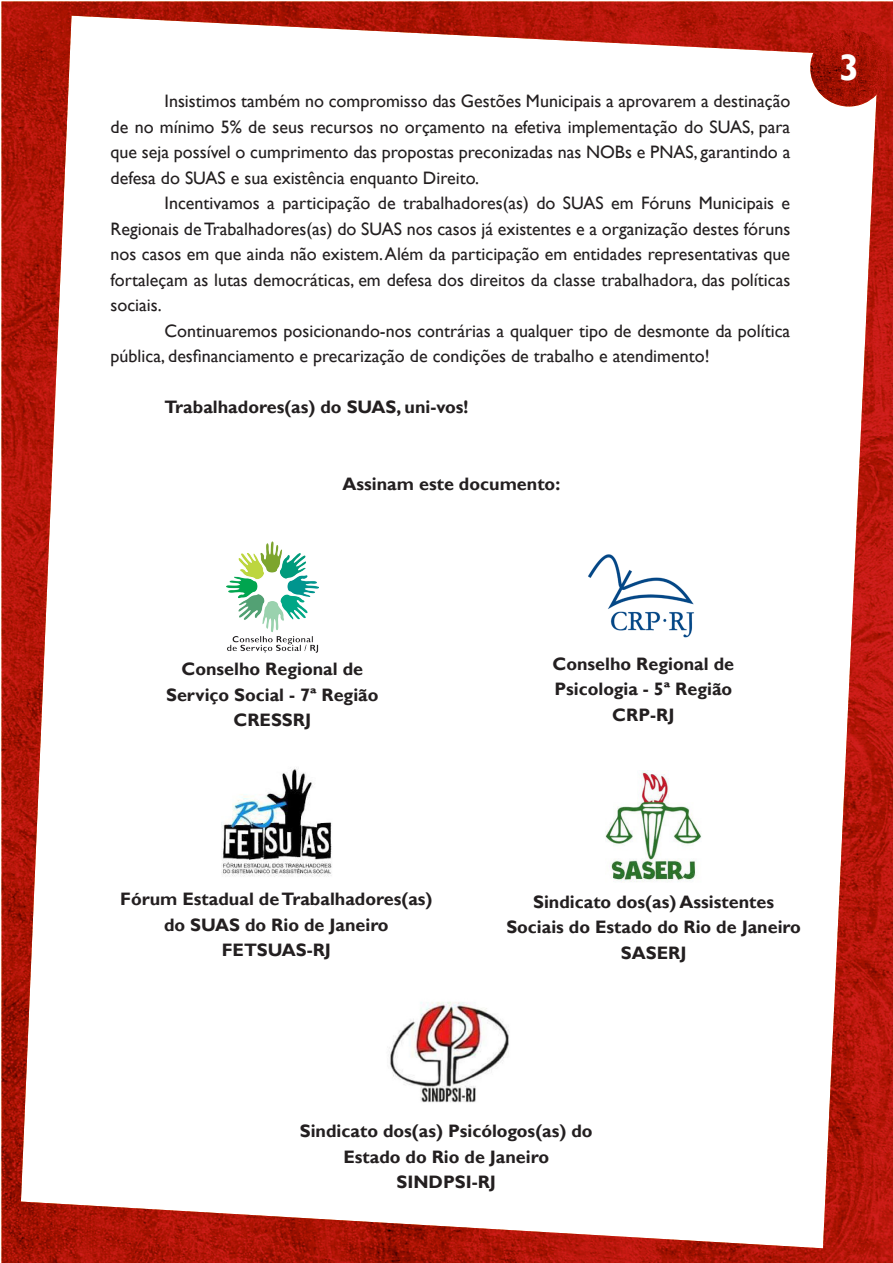
<style>
.page{position:relative;width:893px;height:1263px;background:#fff}
.page>*{position:absolute;margin:0;border:0;box-sizing:border-box;transform-origin:0 0}
.t1{font:700 36.75px "Gill Sans";color:#fff}
.t2{font:18px/25.5px "Gill Sans";color:#231f20;text-align:justify}
.t3{font:700 18px/25.5px "Gill Sans";color:#231f20;text-align:center}
</style>
<div class="page">
<img style="left:2px;top:2px;width:891px;height:1261px">
<img style="left:810px;top:29px;width:77px;height:77px">
<img style="left:226px;top:541px;width:92px;height:112px">
<img style="left:585px;top:547px;width:117px;height:93px">
<img style="left:375px;top:996px;width:142px;height:116px">
<img style="left:213px;top:764px;width:127px;height:116px">
<img style="left:598px;top:770px;width:111px;height:112px">
<p class="t2" style="left:111px;top:89px;width:681px;text-indent:54px">Insistimos também no compromisso das Gestões Municipais a aprovarem a destinação de no mínimo 5% de seus recursos no orçamento na efetiva implementação do SUAS, para que seja possível o cumprimento das propostas preconizadas nas NOBs e PNAS, garantindo a defesa do SUAS e sua existência enquanto Direito.</p>
<p class="t2" style="left:111px;top:191px;width:681px;text-indent:54px">Incentivamos a participação de trabalhadores(as) do SUAS em Fóruns Municipais e Regionais deTrabalhadores(as) do SUAS nos casos já existentes e a organização destes fóruns nos casos em que ainda não existem.Além da participação em entidades representativas que fortaleçam as lutas democráticas, em defesa dos direitos da classe trabalhadora, das políticas sociais.</p>
<p class="t2" style="left:111px;top:318px;width:681px;text-indent:54px">Continuaremos posicionando-nos contrárias a qualquer tipo de desmonte da política pública, desfinanciamento e precarização de condições de trabalho e atendimento!</p>
<p class="t3" style="left:165px;top:395px;width:305px">Trabalhadores(as) do SUAS, uni-vos!</p>
<p class="t3" style="left:342px;top:471px;width:219px">Assinam este documento:</p>
<h1 class="t1" style="left:839px;top:45px;width:22px">3</h1>
<p class="t3" style="left:182px;top:657px;width:183px">Conselho Regional de</p>
<p class="t3" style="left:166px;top:683px;width:214px">Serviço Social - 7ª Região<br>CRESSRJ</p>
<p class="t3" style="left:120px;top:887px;width:314px">Fórum Estadual de Trabalhadores(as) do SUAS do Rio de Janeiro</p>
<p class="t3" style="left:222px;top:938px;width:111px">FETSUAS-RJ</p>
<p class="t3" style="left:553px;top:651px;width:183px">Conselho Regional de</p>
<p class="t3" style="left:554px;top:677px;width:179px">Psicologia - 5ª Região<br>CRP-RJ</p>
<p class="t3" style="left:533px;top:889px;width:242px">Sindicato dos(as) Assistentes</p>
<p class="t3" style="left:506px;top:915px;width:296px">Sociais do Estado do Rio de Janeiro</p>
<p class="t3" style="left:621px;top:940px;width:67px">SASERJ</p>
<p class="t3" style="left:300px;top:1119px;width:294px">Sindicato dos(as) Psicólogos(as) do<br>Estado do Rio de Janeiro</p>
<p class="t3" style="left:397px;top:1170px;width:101px">SINDPSI-RJ</p>
</div>
